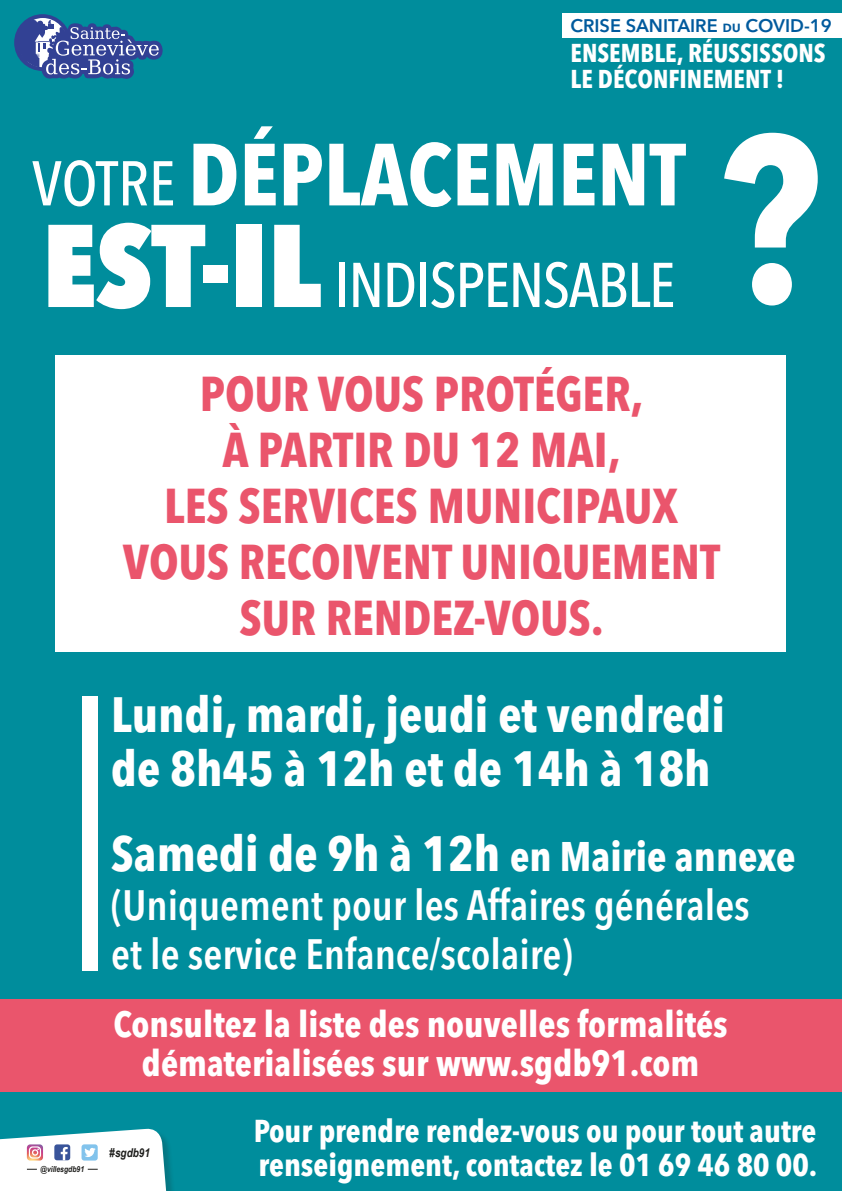
<style>
.page{position:relative;width:842px;height:1191px;background:#008d9c}
.page>*{position:absolute;margin:0;border:0;box-sizing:border-box;transform-origin:0 0}
.t1{font:700 condensed 234.6px "Avenir Next LT Pro";color:#fff}
.t2{font:700 condensed 87.1px "Avenir Next LT Pro";color:#fff}
.t3{font:500 condensed 62.4px "Avenir Next LT Pro";letter-spacing:-.025em;color:#fff}
.t4{font:700 condensed 49.1px "Avenir Next LT Pro";color:#fff}
.t5{font:700 condensed 48.5px/56px "Avenir Next LT Pro";color:#ea556c;text-align:center}
.t6{font:600 condensed 42.1px/49.1px "Avenir Next LT Pro";color:#fff}
.t7{font:700 condensed 36.2px/38.6px "Avenir Next LT Pro";color:#fff;text-align:center}
.t8{font:700 condensed 31.4px/34.7px "Avenir Next LT Pro";color:#fff}
.t9{font:700 condensed 25.6px "Avenir Next LT Pro";color:#fff}
.t10{font:600 18.1px "Avenir Next LT Pro";color:#005a9d}
.t11{font:italic 700 12.2px "Arial Narrow";color:#1d1d1b}
.t12{font:italic 700 8.3px "Arial Narrow";color:#1d1d1b}
.s1{font-size:15.4px}
.s2{font-weight:500;font-size:62.4px}
.s3{font-weight:800;font-size:116.1px}
.s4{font-size:41px}
</style>
<div class="page">
<svg style="left:14px;top:14px;width:57px;height:57px"></svg>
<svg style="left:18px;top:20px;width:145px;height:59px"></svg>
<div style="left:0;top:1130px;width:179px;height:61px;background:#1d1d1b;opacity:.2"></div>
<svg style="left:0;top:1128px;width:169px;height:63px;background:#d9e9ed"></svg>
<div style="left:563px;top:13px;width:279px;height:24px;background:#fff"></div>
<div style="left:56px;top:355px;width:730px;height:296px;background:#fff"></div>
<div style="left:0;top:999px;width:842px;height:92px;background:#ea556c"></div>
<div style="left:83px;top:696px;width:15px;height:274px;background:#fff"></div>
<p class="t10" style="left:570px;top:15px;width:263px">CRISE SANITAIRE <span class="s1">du</span> COVID-19</p>
<p class="t9" style="left:570px;top:37px;width:257px">ENSEMBLE, RÉUSSISSONS</p>
<p class="t9" style="left:570px;top:63px;width:215px">LE DÉCONFINEMENT !</p>
<p class="t2" style="left:32px;top:121px;width:655px"><span class="s2">VOTRE</span> DÉPLACEMENT</p>
<p class="t3" style="left:42px;top:247px;width:635px"><span class="s3">EST-IL</span> INDISPENSABLE</p>
<p class="t1" style="left:720px;top:77px;width:102px">?</p>
<p class="t5" style="left:200px;top:365px;width:445px">POUR VOUS PROTÉGER,<br>À PARTIR DU 12 MAI,</p>
<p class="t5" style="left:123px;top:477px;width:599px">LES SERVICES MUNICIPAUX<br>VOUS RECOIVENT UNIQUEMENT</p>
<p class="t5" style="left:239px;top:589px;width:366px">SUR RENDEZ-VOUS.</p>
<p class="t4" style="left:111px;top:684px;width:615px">Lundi, mardi, jeudi et vendredi</p>
<p class="t4" style="left:111px;top:738px;width:601px">de 8h45 à 12h et de 14h à 18h</p>
<p class="t4" style="left:111px;top:823px;width:686px">Samedi de 9h à 12h <span class="s4">en Mairie annexe</span></p>
<p class="t6" style="left:111px;top:880px;width:640px">(Uniquement pour les Affaires générales et le service Enfance/scolaire)</p>
<p class="t12" style="left:40px;top:1162px;width:45px">@villesgdb91</p>
<p class="t7" style="left:113px;top:1004px;width:616px">Consultez la liste des nouvelles formalités dématerialisées sur www.sgdb91.com</p>
<p class="t11" style="left:110px;top:1143px;width:42px">#sgdb91</p>
<p class="t8" style="left:254px;top:1113px;width:565px">Pour prendre rendez-vous ou pour tout autre renseignement, contactez le 01 69 46 80 00.</p>
</div>
